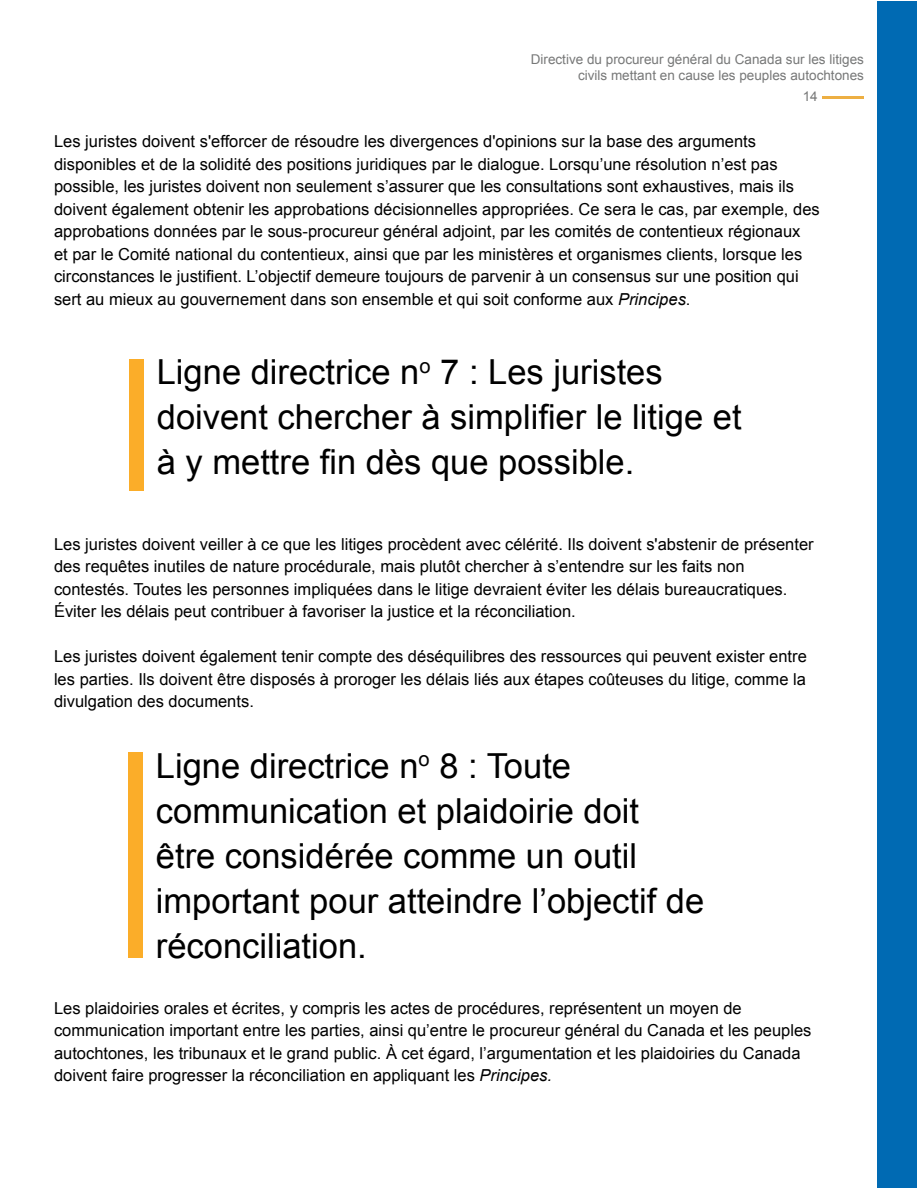
<style>
.page{position:relative;width:918px;height:1188px;background:#fff}
.page>*{position:absolute;margin:0;border:0;box-sizing:border-box;transform-origin:0 0}
.t1{font:34.5px/45px "Arial";color:#000}
.t2{font:16.5px/22.5px "Arial";color:#000}
.t3{font:13.5px/16.2px "Arial";color:#777878;text-align:right}
.s1{font-style:italic}
</style>
<div class="page">
<hr style="left:822px;top:97px;width:41px;height:2px;background:#edaf43">
<div style="left:878px;top:1px;width:39px;height:1186px;background:#006ab3"></div>
<div style="left:129px;top:359px;width:15px;height:132px;background:#fbad29"></div>
<div style="left:128px;top:753px;width:15px;height:205px;background:#fbad29"></div>
<p class="t3" style="left:531px;top:51px;width:335px">Directive du procureur général du Canada sur les litiges civils mettant en cause les peuples autochtones</p>
<p class="t3" style="left:803px;top:89px;width:17px">14</p>
<p class="t2" style="left:54px;top:130px;width:767px">Les juristes doivent s'efforcer de résoudre les divergences d'opinions sur la base des arguments disponibles et de la solidité des positions juridiques par le dialogue. Lorsqu’une résolution n’est pas possible, les juristes doivent non seulement s’assurer que les consultations sont exhaustives, mais ils doivent également obtenir les approbations décisionnelles appropriées. Ce sera le cas, par exemple, des approbations données par le sous-procureur général adjoint, par les comités de contentieux régionaux<br>et par le Comité national du contentieux, ainsi que par les ministères et organismes clients, lorsque les circonstances le justifient. L’objectif demeure toujours de parvenir à un consensus sur une position qui sert au mieux au gouvernement dans son ensemble et qui soit conforme aux <span class="s1">Principes</span>.</p>
<h1 class="t1" style="left:157px;top:350px;width:586px">Ligne directrice n<sup>o</sup> 7 : Les juristes doivent chercher à simplifier le litige et à y mettre fin dès que possible.</h1>
<p class="t2" style="left:54px;top:533px;width:761px">Les juristes doivent veiller à ce que les litiges procèdent avec célérité. Ils doivent s'abstenir de présenter des requêtes inutiles de nature procédurale, mais plutôt chercher à s’entendre sur les faits non contestés. Toutes les personnes impliquées dans le litige devraient éviter les délais bureaucratiques.<br>Éviter les délais peut contribuer à favoriser la justice et la réconciliation.</p>
<p class="t2" style="left:54px;top:645px;width:754px;text-align:justify">Les juristes doivent également tenir compte des déséquilibres des ressources qui peuvent exister entre les parties. Ils doivent être disposés à proroger les délais liés aux étapes coûteuses du litige, comme la divulgation des documents.</p>
<h1 class="t1" style="left:156px;top:743px;width:550px">Ligne directrice n<sup>o</sup> 8 : Toute communication et plaidoirie doit être considérée comme un outil important pour atteindre l’objectif de réconciliation.</h1>
<p class="t2" style="left:54px;top:997px;width:759px">Les plaidoiries orales et écrites, y compris les actes de procédures, représentent un moyen de communication important entre les parties, ainsi qu’entre le procureur général du Canada et les peuples autochtones, les tribunaux et le grand public. À cet égard, l’argumentation et les plaidoiries du Canada doivent faire progresser la réconciliation en appliquant les <span class="s1">Principes.</span></p>
</div>
